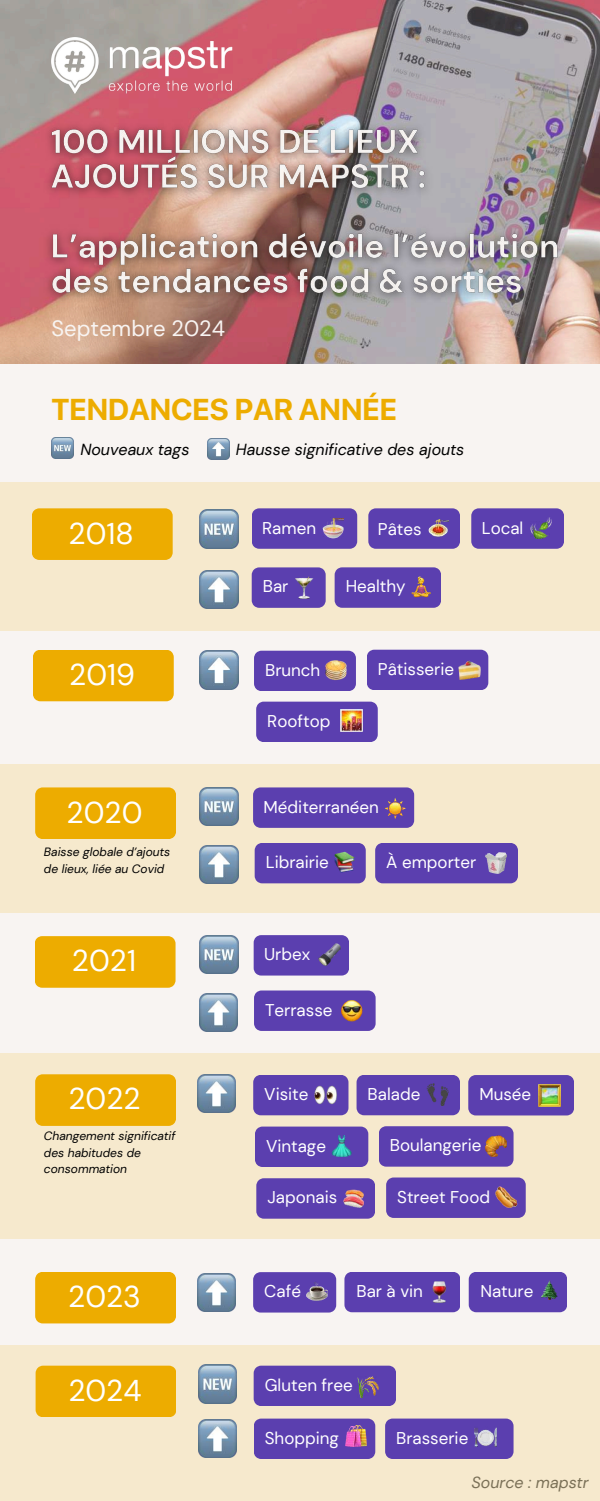
<style>
.page{position:relative;width:600px;height:1501px;background:#fff}
.page>*{position:absolute;margin:0;border:0;box-sizing:border-box;transform-origin:0 0}
.t1{font:30px "DM Sans";color:#fff}
.t2{font:700 30px "SF Pro Display";color:#edac00}
.t3{font:22px "DM Sans";color:#f8f4f2}
.t4{font:17px "DM Sans";color:#fff}
.t5{font:italic 16px "DM Sans";color:#000}
.t6{font:italic 16px "DM Sans";color:#666}
.t7{font:italic 12px/16.5px "DM Sans";color:#000}
</style>
<div class="page">
<div style="left:0;top:0;width:600px;height:1500px;background:#f8f4f2"></div>
<div style="left:0;top:483px;width:600px;height:148px;background:#f6e9cd"></div>
<div style="left:32px;top:508px;width:141px;height:52px;background:#edac00"></div>
<div style="left:33px;top:650px;width:141px;height:51px;background:#edac00"></div>
<div style="left:0;top:764px;width:600px;height:148px;background:#f6e9cd"></div>
<div style="left:35px;top:787px;width:141px;height:51px;background:#edac00"></div>
<div style="left:35px;top:936px;width:140px;height:51px;background:#edac00"></div>
<div style="left:0;top:1053px;width:600px;height:185px;background:#f6e9cd"></div>
<div style="left:35px;top:1074px;width:141px;height:51px;background:#edac00"></div>
<div style="left:35px;top:1272px;width:141px;height:51px;background:#edac00"></div>
<div style="left:252px;top:508px;width:105px;height:40px;background:#5b3faf"></div>
<div style="left:368px;top:508px;width:92px;height:40px;background:#5b3faf"></div>
<img style="left:322px;top:517px;width:21px;height:21px">
<img style="left:428px;top:518px;width:21px;height:21px">
<div style="left:471px;top:508px;width:93px;height:40px;background:#5b3faf"></div>
<img style="left:531px;top:517px;width:21px;height:21px">
<div style="left:253px;top:787px;width:161px;height:40px;background:#5b3faf"></div>
<div style="left:254px;top:935px;width:95px;height:40px;background:#5b3faf"></div>
<img style="left:200px;top:650px;width:38px;height:39px">
<img style="left:384px;top:797px;width:21px;height:21px">
<div style="left:254px;top:650px;width:102px;height:41px;background:#5b3faf"></div>
<img style="left:325px;top:657px;width:23px;height:24px">
<div style="left:367px;top:649px;width:121px;height:41px;background:#5b3faf"></div>
<img style="left:459px;top:658px;width:22px;height:22px">
<div style="left:256px;top:701px;width:122px;height:41px;background:#5b3faf"></div>
<div style="left:253px;top:1075px;width:95px;height:40px;background:#5b3faf"></div>
<img style="left:198px;top:1074px;width:38px;height:38px">
<div style="left:335px;top:567px;width:106px;height:40px;background:#5b3faf"></div>
<img style="left:200px;top:845px;width:38px;height:38px">
<div style="left:255px;top:843px;width:111px;height:40px;background:#5b3faf"></div>
<div style="left:253px;top:1272px;width:83px;height:40px;background:#5b3faf"></div>
<img style="left:307px;top:1281px;width:21px;height:21px">
<img style="left:198px;top:1273px;width:38px;height:38px">
<div style="left:357px;top:1075px;width:103px;height:40px;background:#5b3faf"></div>
<div style="left:255px;top:1126px;width:113px;height:40px;background:#5b3faf"></div>
<img style="left:199px;top:993px;width:39px;height:38px">
<div style="left:256px;top:1178px;width:119px;height:40px;background:#5b3faf"></div>
<div style="left:468px;top:1075px;width:106px;height:40px;background:#5b3faf"></div>
<img style="left:200px;top:509px;width:39px;height:39px">
<img style="left:200px;top:787px;width:38px;height:38px">
<img style="left:200px;top:935px;width:38px;height:38px">
<div style="left:252px;top:567px;width:74px;height:40px;background:#5b3faf"></div>
<img style="left:293px;top:576px;width:22px;height:22px">
<div style="left:386px;top:1177px;width:140px;height:40px;background:#5b3faf"></div>
<img style="left:410px;top:576px;width:21px;height:21px">
<img style="left:341px;top:709px;width:22px;height:22px">
<img style="left:319px;top:943px;width:21px;height:22px">
<img style="left:426px;top:1083px;width:22px;height:22px">
<img style="left:331px;top:1134px;width:22px;height:22px">
<img style="left:538px;top:1084px;width:23px;height:22px">
<img style="left:496px;top:1185px;width:22px;height:22px">
<img style="left:344px;top:1187px;width:20px;height:20px">
<div style="left:344px;top:1272px;width:116px;height:39px;background:#5b3faf"></div>
<img style="left:428px;top:1280px;width:21px;height:22px">
<div style="left:469px;top:1272px;width:98px;height:39px;background:#5b3faf"></div>
<img style="left:540px;top:1280px;width:18px;height:18px">
<img style="left:200px;top:570px;width:38px;height:38px">
<div style="left:375px;top:843px;width:143px;height:40px;background:#5b3faf"></div>
<img style="left:333px;top:851px;width:22px;height:22px">
<img style="left:485px;top:852px;width:21px;height:21px">
<div style="left:254px;top:990px;width:122px;height:40px;background:#5b3faf"></div>
<img style="left:340px;top:999px;width:22px;height:22px">
<img style="left:314px;top:1083px;width:23px;height:23px">
<div style="left:379px;top:1126px;width:134px;height:40px;background:#5b3faf"></div>
<img style="left:486px;top:1134px;width:21px;height:21px">
<div style="left:0;top:1344px;width:600px;height:156px;background:#f6e9cd"></div>
<div style="left:36px;top:1365px;width:140px;height:51px;background:#edac00"></div>
<img style="left:198px;top:1364px;width:38px;height:38px">
<div style="left:254px;top:1365px;width:142px;height:40px;background:#5b3faf"></div>
<img style="left:198px;top:1419px;width:38px;height:38px">
<div style="left:254px;top:1418px;width:121px;height:40px;background:#5b3faf"></div>
<img style="left:345px;top:1424px;width:21px;height:21px">
<div style="left:385px;top:1418px;width:129px;height:40px;background:#5b3faf"></div>
<img style="left:475px;top:1425px;width:22px;height:22px">
<img style="left:358px;top:1375px;width:21px;height:21px">
<img style="left:52px;top:437px;width:21px;height:22px">
<img style="left:208px;top:438px;width:22px;height:22px">
<img style="left:0;top:0;width:600px;height:364px">
<img style="left:52px;top:37px;width:182px;height:56px">
<img style="left:38px;top:116px;width:534px;height:192px">
<p class="t3" style="left:52px;top:314px;width:175px">Septembre 2024</p>
<h1 class="t2" style="left:52px;top:391px;width:347px">TENDANCES PAR ANNÉE</h1>
<p class="t5" style="left:80px;top:439px;width:111px">Nouveaux tags</p>
<p class="t5" style="left:236px;top:439px;width:230px">Hausse significative des ajouts</p>
<h1 class="t1" style="left:69px;top:513px;width:67px">2018</h1>
<p class="t4" style="left:262px;top:516px;width:55px">Ramen</p>
<p class="t4" style="left:378px;top:518px;width:45px">Pâtes</p>
<p class="t4" style="left:482px;top:516px;width:43px">Local</p>
<p class="t4" style="left:263px;top:575px;width:27px">Bar</p>
<p class="t4" style="left:346px;top:575px;width:61px">Healthy</p>
<h1 class="t1" style="left:69px;top:655px;width:67px">2019</h1>
<p class="t4" style="left:265px;top:658px;width:57px">Brunch</p>
<p class="t4" style="left:378px;top:657px;width:78px">Pâtisserie</p>
<p class="t4" style="left:267px;top:709px;width:65px">Rooftop</p>
<h1 class="t1" style="left:67px;top:792px;width:77px">2020</h1>
<p class="t4" style="left:264px;top:795px;width:117px">Méditerranéen</p>
<p class="t7" style="left:44px;top:843px;width:128px">Baisse globale d’ajouts de lieux, liée au Covid</p>
<p class="t4" style="left:266px;top:851px;width:64px">Librairie</p>
<p class="t4" style="left:386px;top:851px;width:91px">À emporter</p>
<h1 class="t1" style="left:72px;top:941px;width:66px">2021</h1>
<p class="t4" style="left:264px;top:943px;width:48px">Urbex</p>
<p class="t4" style="left:265px;top:998px;width:69px">Terrasse</p>
<h1 class="t1" style="left:68px;top:1079px;width:74px">2022</h1>
<p class="t4" style="left:264px;top:1082px;width:46px">Visite</p>
<p class="t4" style="left:368px;top:1082px;width:54px">Balade</p>
<p class="t4" style="left:479px;top:1083px;width:53px">Musée</p>
<p class="t7" style="left:44px;top:1127px;width:133px">Changement significatif des habitudes de consommation</p>
<p class="t4" style="left:266px;top:1134px;width:61px">Vintage</p>
<p class="t4" style="left:267px;top:1186px;width:71px">Japonais</p>
<p class="t4" style="left:390px;top:1134px;width:93px">Boulangerie</p>
<p class="t4" style="left:397px;top:1185px;width:94px">Street Food</p>
<h1 class="t1" style="left:68px;top:1276px;width:74px">2023</h1>
<p class="t4" style="left:264px;top:1279px;width:38px">Café</p>
<p class="t4" style="left:357px;top:1279px;width:68px">Bar à vin</p>
<p class="t4" style="left:480px;top:1279px;width:55px">Nature</p>
<h1 class="t1" style="left:68px;top:1370px;width:75px">2024</h1>
<p class="t4" style="left:265px;top:1373px;width:89px">Gluten free</p>
<p class="t4" style="left:265px;top:1426px;width:76px">Shopping</p>
<p class="t4" style="left:396px;top:1426px;width:74px">Brasserie</p>
<p class="t6" style="left:471px;top:1471px;width:119px">Source : mapstr</p>
</div>
